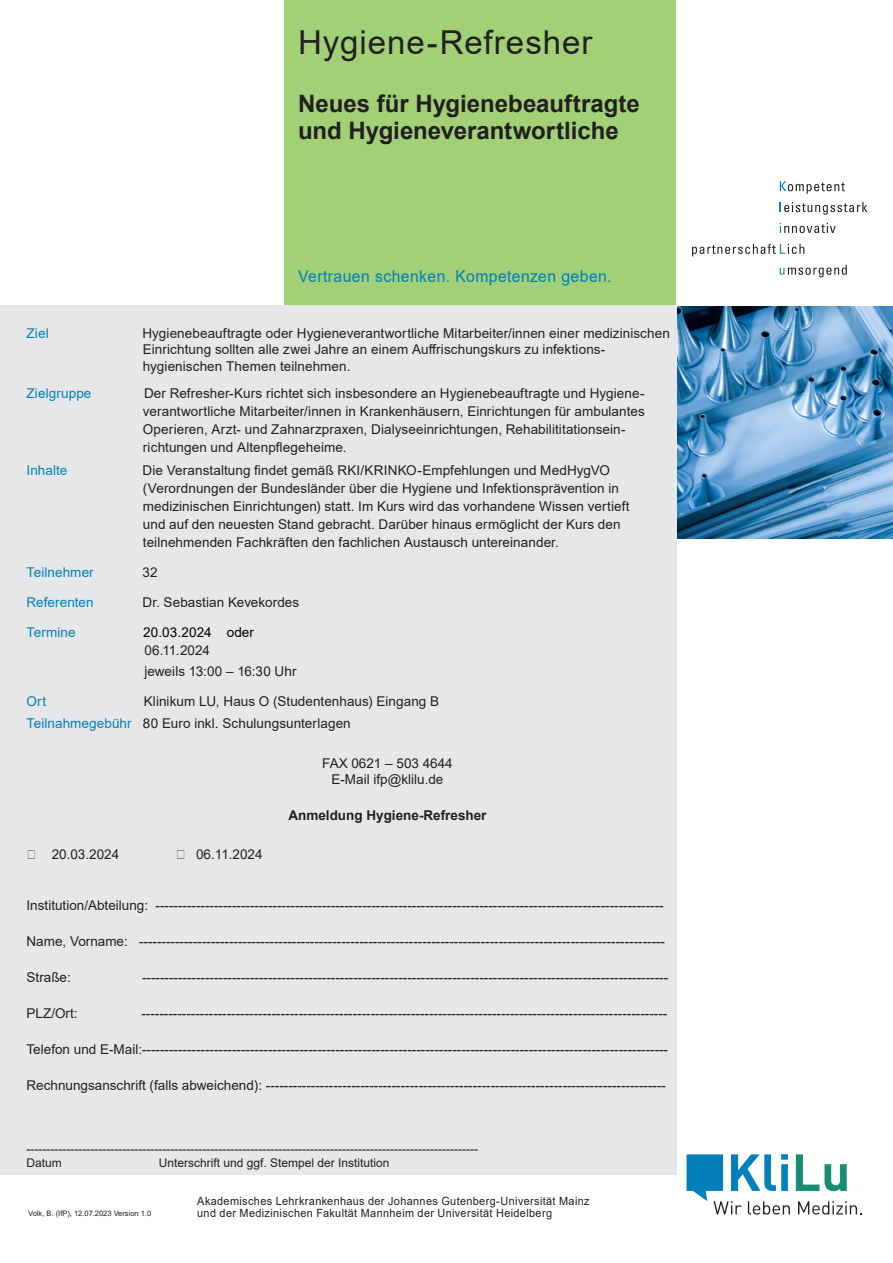
<style>
.page{position:relative;width:893px;height:1263px;background:#fff}
.page>*{position:absolute;margin:0;border:0;box-sizing:border-box;transform-origin:0 0}
.Headline_neu{font:33px "Arial";letter-spacing:.03em;color:#231f20}
.Headline_neu-2{font:700 24px/27px "Arial";color:#231f20}
.t1{font:16.5px "Arial";letter-spacing:.03em;color:#0380bb;scale:.95 1}
.Fliesstext{font:13.5px "Arial";letter-spacing:.005em;color:#231f20}
.Fliesstext-2{font:13.5px "Arial";letter-spacing:.005em;color:#0380bb}
.t2{font:700 13.5px "Arial";color:#231f20}
.Fliesstext-3{font:13.5px "Arial";letter-spacing:.01em;color:#000}
.t3{font:12px "Arial";color:#231f20}
.Akadem__Lehrkr{font:11.4px "Arial";letter-spacing:.035em;color:#231f20;scale:.96 1}
.t4{font:7.5px "Arial";color:#231f20}
.s1{color:#0380bb}
</style>
<div class="page">
<div style="left:284px;top:0;width:392px;height:306px;background:#a1d076"></div>
<img style="left:676px;top:306px;width:217px;height:232px">
<svg style="left:796px;top:1154px;width:51px;height:37px"></svg>
<svg style="left:686px;top:1154px;width:104px;height:60px"></svg>
<svg style="left:798px;top:1201px;width:64px;height:13px"></svg>
<svg style="left:780px;top:181px;width:65px;height:13px"></svg>
<svg style="left:780px;top:202px;width:87px;height:13px"></svg>
<svg style="left:780px;top:223px;width:56px;height:10px"></svg>
<svg style="left:780px;top:265px;width:67px;height:12px"></svg>
<svg style="left:692px;top:244px;width:112px;height:12px"></svg>
<div style="left:0;top:306px;width:676px;height:869px;background:#e6e7e9"></div>
<p class="Headline_neu" style="left:298px;top:19px;width:296px">Hygiene-Refresher</p>
<p class="Headline_neu-2" style="left:298px;top:91px;width:343px">Neues für Hygienebeauftragte und Hygieneverantwortliche</p>
<p class="t1" style="left:298px;top:265px;width:331px">Vertrauen schenken. Kompetenzen geben.</p>
<p class="Fliesstext-2" style="left:27px;top:324px;width:24px">Ziel</p>
<p class="Fliesstext" style="left:142px;top:324px;width:529px">Hygienebeauftragte oder Hygieneverantwortliche Mitarbeiter/innen einer medizinischen</p>
<p class="Fliesstext" style="left:143px;top:340px;width:464px">Einrichtung sollten alle zwei Jahre an einem Auffrischungskurs zu infektions-</p>
<p class="Fliesstext" style="left:143px;top:357px;width:209px">hygienischen Themen teilnehmen.</p>
<p class="Fliesstext-2" style="left:27px;top:384px;width:66px">Zielgruppe</p>
<p class="Fliesstext" style="left:144px;top:384px;width:502px">Der Refresher-Kurs richtet sich insbesondere an Hygienebeauftragte und Hygiene-</p>
<p class="Fliesstext" style="left:143px;top:402px;width:503px">verantwortliche Mitarbeiter/innen in Krankenhäusern, Einrichtungen für ambulantes</p>
<p class="Fliesstext" style="left:143px;top:420px;width:484px">Operieren, Arzt- und Zahnarzpraxen, Dialyseeinrichtungen, Rehabilititationsein-</p>
<p class="Fliesstext" style="left:143px;top:438px;width:205px">richtungen und Altenpflegeheime.</p>
<p class="Fliesstext-2" style="left:27px;top:460px;width:42px">Inhalte</p>
<p class="Fliesstext" style="left:142px;top:460px;width:469px">Die Veranstaltung findet gemäß RKI/KRINKO-Empfehlungen und MedHygVO</p>
<p class="Fliesstext" style="left:143px;top:478px;width:478px">(Verordnungen der Bundesländer über die Hygiene und Infektionsprävention in</p>
<p class="Fliesstext" style="left:143px;top:496px;width:488px">medizinischen Einrichtungen) statt. Im Kurs wird das vorhandene Wissen vertieft</p>
<p class="Fliesstext" style="left:143px;top:514px;width:479px">und auf den neuesten Stand gebracht. Darüber hinaus ermöglicht der Kurs den</p>
<p class="Fliesstext" style="left:143px;top:532px;width:417px">teilnehmenden Fachkräften den fachlichen Austausch untereinander.</p>
<p class="Fliesstext-2" style="left:27px;top:562px;width:69px">Teilnehmer</p>
<p class="Fliesstext" style="left:143px;top:562px;width:17px">32</p>
<p class="Fliesstext-2" style="left:27px;top:592px;width:69px">Referenten</p>
<p class="Fliesstext" style="left:142px;top:592px;width:158px">Dr. Sebastian Kevekordes</p>
<p class="Fliesstext-2" style="left:27px;top:622px;width:51px">Termine</p>
<p class="Fliesstext-3" style="left:143px;top:622px;width:112px">20.03.2024 oder</p>
<p class="Fliesstext" style="left:144px;top:640px;width:67px">06.11.2024</p>
<p class="Fliesstext" style="left:144px;top:661px;width:154px">jeweils 13:00 – 16:30 Uhr</p>
<p class="Fliesstext-2" style="left:27px;top:691px;width:21px">Ort</p>
<p class="Fliesstext" style="left:144px;top:691px;width:297px">Klinikum LU, Haus O (Studentenhaus) Eingang B</p>
<p class="Fliesstext" style="left:27px;top:714px;width:326px"><span class="s1">Teilnahmegebühr</span> 80 Euro inkl. Schulungsunterlagen</p>
<p class="Fliesstext" style="left:322px;top:754px;width:132px">FAX 0621 – 503 4644</p>
<p class="Fliesstext" style="left:331px;top:770px;width:113px">E-Mail ifp@klilu.de</p>
<p class="t2" style="left:288px;top:806px;width:200px">Anmeldung Hygiene-Refresher</p>
<p class="Fliesstext" style="left:52px;top:845px;width:69px">20.03.2024</p>
<p class="Fliesstext" style="left:196px;top:845px;width:68px">06.11.2024</p>
<p class="Fliesstext" style="left:27px;top:896px;width:639px">Institution/Abteilung: -----------------------------------------------------------------------------------------------------------------</p>
<p class="Fliesstext" style="left:27px;top:932px;width:640px">Name, Vorname: ---------------------------------------------------------------------------------------------------------------------</p>
<p class="Fliesstext" style="left:27px;top:968px;width:46px">Straße:</p>
<p class="Fliesstext" style="left:142px;top:968px;width:527px">---------------------------------------------------------------------------------------------------------------------</p>
<p class="Fliesstext" style="left:27px;top:1004px;width:53px">PLZ/Ort:</p>
<p class="Fliesstext" style="left:141px;top:1004px;width:527px">---------------------------------------------------------------------------------------------------------------------</p>
<p class="Fliesstext" style="left:27px;top:1040px;width:643px">Telefon und E-Mail:---------------------------------------------------------------------------------------------------------------------</p>
<p class="Fliesstext" style="left:27px;top:1076px;width:641px">Rechnungsanschrift (falls abweichend): -----------------------------------------------------------------------------------------</p>
<p class="t3" style="left:27px;top:1141px;width:453px">-----------------------------------------------------------------------------------------------------------------</p>
<p class="t3" style="left:27px;top:1154px;width:37px">Datum</p>
<p class="t3" style="left:159px;top:1154px;width:232px">Unterschrift und ggf. Stempel der Institution</p>
<p class="Akadem__Lehrkr" style="left:197px;top:1193px;width:410px">Akademisches Lehrkrankenhaus der Johannes Gutenberg-Universität Mainz</p>
<p class="t4" style="left:28px;top:1208px;width:124px">Volk, B. (IfP), 12.07.2023 Version 1.0</p>
<p class="Akadem__Lehrkr" style="left:197px;top:1205px;width:371px">und der Medizinischen Fakultät Mannheim der Universität Heidelberg</p>
</div>
